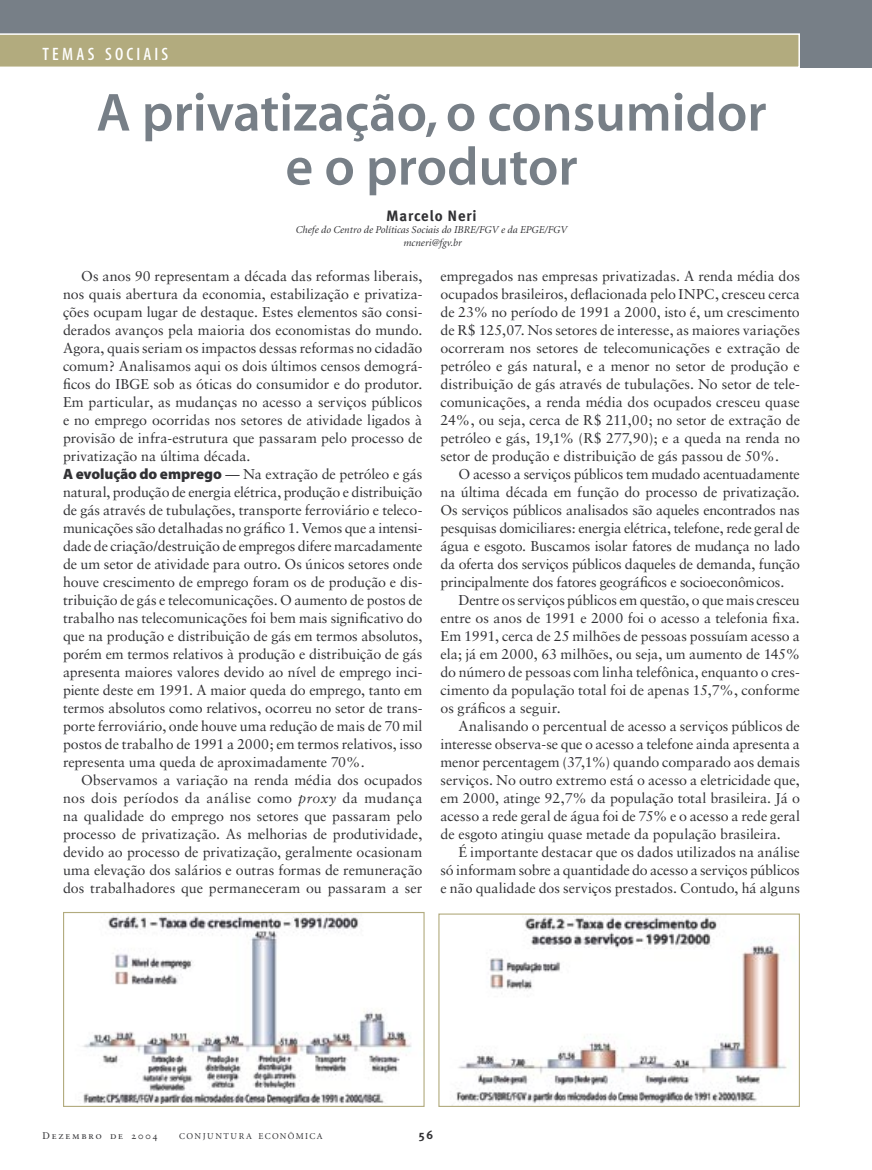
<style>
.page{position:relative;width:872px;height:1170px;background:#fff}
.page>*{position:absolute;margin:0;border:0;box-sizing:border-box;transform-origin:0 0}
.t1{font:54px/54px "Adobe Corp ID Myriad Sb";color:#777f87;text-align:center}
.t2{font:18px "Adobe Corp ID Myriad Pkg";letter-spacing:.175em;color:#fff}
.Autor_ok{font:700 15px "Meta Plus";letter-spacing:.045em;color:#323235}
.Texto_Serif{font:14.25px/18px "Sabon";letter-spacing:-.005em;color:#323235;text-align:justify}
.Texto_Serif_1{font:14.25px/18px "Sabon";letter-spacing:-.005em;color:#323235;text-align:justify}
.t3{font:700 12px "Meta Plus";color:#323235}
.Autor_exp{font:10.5px "Adobe Corp ID Minion Rg It";color:#323235}
.t4{font:9.75px "Sabon Roman SC";letter-spacing:.175em;color:#323235}
.t5{font:9px "Adobe Corp ID Minion Rg";letter-spacing:.165em;color:#323235}
.s1{font-family:"Adobe Corp ID Myriad Bl";font-size:15px}
.s2{font-style:italic}
</style>
<div class="page">
<div style="left:0;top:0;width:872px;height:68px;background:#777f87"></div>
<svg style="left:0;top:33px;width:800px;height:35px;background:#b7b189"></svg>
<img style="left:65px;top:913px;width:357px;height:190px">
<div style="left:63px;top:911px;width:361px;height:195px;border:1px solid #b2ab7e"></div>
<img style="left:456px;top:915px;width:331px;height:189px">
<div style="left:438px;top:913px;width:362px;height:193px;border:1px solid #b2ab7e"></div>
<p class="t2" style="left:43px;top:45px;width:127px">TEMAS SOCIAIS</p>
<p class="t1" style="left:96px;top:88px;width:671px">A privatização, o consumidor e o produtor</p>
<p class="Autor_ok" style="left:386px;top:207px;width:92px">Marcelo Neri</p>
<p class="Autor_exp" style="left:296px;top:225px;width:273px">Chefe do Centro de Políticas Sociais do IBRE/FGV e da EPGE/FGV</p>
<p class="Autor_exp" style="left:403px;top:237px;width:60px">mcneri@fgv.br</p>
<p class="Texto_Serif" style="left:63px;top:266px;width:361px;text-indent:18px">Os anos 90 representam a década das reformas liberais, nos quais abertura da economia, estabilização e privatiza&shy;ções ocupam lugar de destaque. Estes elementos são consi&shy;derados avanços pela maioria dos economistas do mundo.<br>Agora, quais seriam os impactos dessas reformas no cidadão comum? Analisamos aqui os dois últimos censos demográ&shy;ficos do IBGE sob as óticas do consumidor e do produtor.<br>Em particular, as mudanças no acesso a serviços públicos e no emprego ocorridas nos setores de atividade ligados à provisão de infra-estrutura que passaram pelo processo de privatização na última década.</p>
<p class="Texto_Serif_1" style="left:63px;top:464px;width:361px"><span class="s1">A evolução do emprego</span> — Na extração de petróleo e gás natural, produção de energia elétrica, produção e distribuição de gás através de tubulações, transporte ferroviário e teleco&shy;municações são detalhadas no gráfico 1. Vemos que a intensi&shy;dade de criação/destruição de empregos difere marcadamente de um setor de atividade para outro. Os únicos setores onde houve crescimento de emprego foram os de produção e dis&shy;tribuição de gás e telecomunicações. O aumento de postos de trabalho nas telecomunicações foi bem mais significativo do que na produção e distribuição de gás em termos absolutos, porém em termos relativos à produção e distribuição de gás apresenta maiores valores devido ao nível de emprego inci&shy;piente deste em 1991. A maior queda do emprego, tanto em termos absolutos como relativos, ocorreu no setor de trans&shy;porte ferroviário, onde houve uma redução de mais de 70 mil postos de trabalho de 1991 a 2000; em termos relativos, isso representa uma queda de aproximadamente 70%.</p>
<p class="Texto_Serif" style="left:63px;top:770px;width:361px;text-indent:18px">Observamos a variação na renda média dos ocupados nos dois períodos da análise como <span class="s2">proxy</span> da mudança na qualidade do emprego nos setores que passaram pelo processo de privatização. As melhorias de produtividade, devido ao processo de privatização, geralmente ocasionam uma elevação dos salários e outras formas de remuneração dos trabalhadores que permaneceram ou passaram a ser</p>
<p class="Texto_Serif" style="left:440px;top:266px;width:361px">empregados nas empresas privatizadas. A renda média dos ocupados brasileiros, deflacionada pelo INPC, cresceu cerca de 23% no período de 1991 a 2000, isto é, um crescimento de R$ 125,07. Nos setores de interesse, as maiores variações ocorreram nos setores de telecomunicações e extração de petróleo e gás natural, e a menor no setor de produção e distribuição de gás através de tubulações. No setor de tele&shy;comunicações, a renda média dos ocupados cresceu quase 24%, ou seja, cerca de R$ 211,00; no setor de extração de petróleo e gás, 19,1% (R$ 277,90); e a queda na renda no setor de produção e distribuição de gás passou de 50%.</p>
<p class="Texto_Serif" style="left:440px;top:464px;width:361px;text-indent:18px">O acesso a serviços públicos tem mudado acentuadamente na última década em função do processo de privatização.<br>Os serviços públicos analisados são aqueles encontrados nas pesquisas domiciliares: energia elétrica, telefone, rede geral de água e esgoto. Buscamos isolar fatores de mudança no lado da oferta dos serviços públicos daqueles de demanda, função principalmente dos fatores geográficos e socioeconômicos.</p>
<p class="Texto_Serif" style="left:440px;top:590px;width:361px;text-indent:18px">Dentre os serviços públicos em questão, o que mais cresceu entre os anos de 1991 e 2000 foi o acesso a telefonia fixa.<br>Em 1991, cerca de 25 milhões de pessoas possuíam acesso a ela; já em 2000, 63 milhões, ou seja, um aumento de 145% do número de pessoas com linha telefônica, enquanto o cres&shy;cimento da população total foi de apenas 15,7%, conforme os gráficos a seguir.</p>
<p class="Texto_Serif" style="left:440px;top:716px;width:361px;text-indent:18px">Analisando o percentual de acesso a serviços públicos de interesse observa-se que o acesso a telefone ainda apresenta a menor percentagem (37,1%) quando comparado aos demais serviços. No outro extremo está o acesso a eletricidade que, em 2000, atinge 92,7% da população total brasileira. Já o acesso a rede geral de água foi de 75% e o acesso a rede geral de esgoto atingiu quase metade da população brasileira.</p>
<p class="Texto_Serif" style="left:440px;top:842px;width:361px;text-indent:18px">É importante destacar que os dados utilizados na análise só informam sobre a quantidade do acesso a serviços públicos e não qualidade dos serviços prestados. Contudo, há alguns</p>
<p class="t4" style="left:43px;top:1129px;width:117px">Dezembro de 2004</p>
<p class="t5" style="left:179px;top:1131px;width:145px">CONJUNTURA ECONÔMICA</p>
<p class="t3" style="left:419px;top:1127px;width:16px">56</p>
</div>
